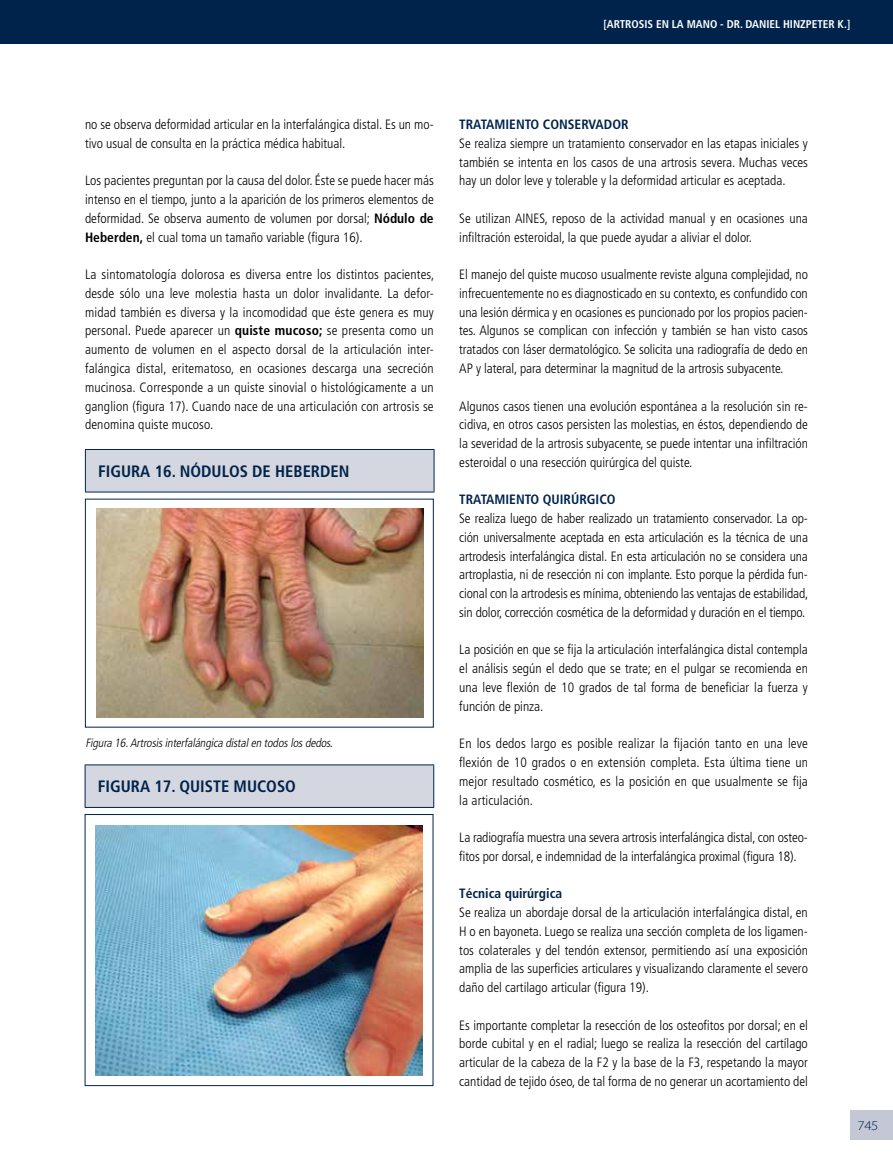
<style>
.page{position:relative;width:893px;height:1170px;background:#fff}
.page>*{position:absolute;margin:0;border:0;box-sizing:border-box;transform-origin:0 0}
.t1{font:700 condensed 16.5px "Frutiger";color:#00234b}
.t2{font:300 condensed 13.5px/18.8px "Frutiger";color:#000;text-align:justify}
.t3{font:700 condensed 13.5px "Frutiger";color:#00234b}
.t4{font:300 13.5px "Myriad Pro";color:#00234b;scale:1.1 1}
.t5{font:italic 300 condensed 12px "Frutiger";color:#000}
.t6{font:700 condensed 11.25px "Frutiger";color:#fff}
.s1{font-weight:700}
</style>
<div class="page">
<div style="left:850px;top:1110px;width:43px;height:30px;background:#c4c7d5"></div>
<div style="left:0;top:0;width:893px;height:44px;background:#00234b"></div>
<img style="left:95px;top:825px;width:327px;height:250px">
<img style="left:97px;top:508px;width:326px;height:209px">
<div style="left:85px;top:498px;width:349px;height:229px;border:1px solid #00234b"></div>
<div style="left:85px;top:764px;width:349px;height:43px;background:#d4d6e0"></div>
<hr style="left:85px;top:764px;width:349px;height:1px;background:#00234b">
<hr style="left:85px;top:765px;width:1px;height:42px;background:#00234b">
<hr style="left:433px;top:765px;width:1px;height:42px;background:#00234b">
<hr style="left:85px;top:807px;width:349px;height:1px;background:#00234b">
<div style="left:85px;top:449px;width:349px;height:43px;background:#d4d6e0"></div>
<hr style="left:85px;top:449px;width:349px;height:1px;background:#00234b">
<hr style="left:85px;top:450px;width:1px;height:41px;background:#00234b">
<hr style="left:434px;top:450px;width:1px;height:41px;background:#00234b">
<hr style="left:85px;top:491px;width:349px;height:1px;background:#00234b">
<p class="t6" style="left:604px;top:17px;width:248px">[ARTROSIS EN LA MANO - DR. DAN IEL HINZPETER K.]</p>
<p class="t2" style="left:85px;top:115px;width:350px">no se observa deformidad articular en la interfalángica distal. Es un mo&shy;tivo usual de consulta en la práctica médica habitual.</p>
<p class="t2" style="left:85px;top:171px;width:350px">Los pacientes preguntan por la causa del dolor. Éste se puede hacer más intenso en el tiempo, junto a la aparición de los primeros elementos de deformidad. Se observa aumento de volumen por dorsal; <span class="s1">NÓDULO DE HEBERDEN,</span> el cual toma un tamaño variable (figura 16).</p>
<p class="t2" style="left:85px;top:265px;width:351px">La sintomatología dolorosa es diversa entre los distintos pacientes, desde sólo una leve molestia hasta un dolor invalidante. La defor&shy;midad también es diversa y la incomodidad que éste genera es muy personal. Puede aparecer un <span class="s1">QUISTE MUCOSO;</span> se presenta como un aumento de volumen en el aspecto dorsal de la articulación inter&shy;falángica distal, eritematoso, en ocasiones descarga una secreción mucinosa. Corresponde a un quiste sinovial o histológicamente a un ganglion (figura 17). Cuando nace de una articulación con artrosis se denomina quiste mucoso.</p>
<p class="t1" style="left:98px;top:461px;width:34px">FIGURA</p>
<p class="t1" style="left:155px;top:461px;width:67px">16. NÓDULOS</p>
<p class="t1" style="left:252px;top:461px;width:99px">DE HEBERDEN</p>
<p class="t5" style="left:85px;top:736px;width:251px">Figura 16.Artrosisinterfalángica distalen todoslosdedos.</p>
<p class="t1" style="left:98px;top:776px;width:34px">FIGURA</p>
<p class="t1" style="left:154px;top:776px;width:45px">17. QUIST</p>
<p class="t1" style="left:221px;top:776px;width:56px">E MUCOSO</p>
<p class="t3" style="left:459px;top:116px;width:15px">TRATAMI</p>
<p class="t3" style="left:509px;top:116px;width:112px">ENTO CONSERVADOR</p>
<p class="t2" style="left:459px;top:134px;width:350px">Se realiza siempre un tratamiento conservador en las etapas iniciales y también se intenta en los casos de una artrosis severa. Muchas veces hay un dolor leve y tolerable y la deformidad articular es aceptada.</p>
<p class="t2" style="left:459px;top:209px;width:350px">Se utilizan AINES, reposo de la actividad manual y en ocasiones una infiltración esteroidal, la que puede ayudar a aliviar el dolor.</p>
<p class="t2" style="left:459px;top:265px;width:350px">El manejo del quiste mucoso usualmente reviste alguna complejidad, no infrecuentemente no es diagnosticado en su contexto, es confundido con una lesión dérmica y en ocasiones es puncionado por los propios pacien&shy;tes. Algunos se complican con infección y también se han visto casos tratados con láser dermatológico. Se solicita una radiografía de dedo en AP y lateral, para determinar la magnitud de la artrosis subyacente.</p>
<p class="t2" style="left:459px;top:396px;width:350px">Algunos casos tienen una evolución espontánea a la resolución sin re&shy;cidiva, en otros casos persisten las molestias, en éstos, dependiendo de la severidad de la artrosis subyacente, se puede intentar una infiltración esteroidal o una resección quirúrgica del quiste.</p>
<p class="t3" style="left:459px;top:491px;width:15px">TRATAMI</p>
<p class="t3" style="left:509px;top:491px;width:42px">ENTO QUIR</p>
<p class="t3" style="left:571px;top:491px;width:45px">ÚRGICO</p>
<p class="t2" style="left:459px;top:509px;width:351px">Se realiza luego de haber realizado un tratamiento conservador. La op&shy;ción universalmente aceptada en esta articulación es la técnica de una artrodesis interfalángica distal. En esta articulación no se considera una artroplastia, ni de resección ni con implante. Esto porque la pérdida fun&shy;cional con la artrodesis es mínima, obteniendo las ventajas de estabilidad, sin dolor, corrección cosmética de la deformidad y duración en el tiempo.</p>
<p class="t2" style="left:459px;top:640px;width:350px">La posición en que se fija la articulación interfalángica distal contempla el análisis según el dedo que se trate; en el pulgar se recomienda en una leve flexión de 10 grados de tal forma de beneficiar la fuerza y función de pinza.</p>
<p class="t2" style="left:459px;top:734px;width:350px">En los dedos largo es posible realizar la fijación tanto en una leve flexión de 10 grados o en extensión completa. Esta última tiene un mejor resultado cosmético, es la posición en que usualmente se fija la articulación.</p>
<p class="t2" style="left:459px;top:828px;width:350px">La radiografía muestra una severa artrosis interfalángica distal, con osteo&shy;fitos por dorsal, e indemnidad de la interfalángica proximal (figura 18).</p>
<p class="t3" style="left:459px;top:885px;width:104px">TÉCNICA QUIRÚRGICA</p>
<p class="t2" style="left:459px;top:903px;width:350px">Se realiza un abordaje dorsal de la articulación interfalángica distal, en H o en bayoneta. Luego se realiza una sección completa de los ligamen&shy;tos colaterales y del tendón extensor, permitiendo así una exposición amplia de las superficies articulares y visualizando claramente el severo daño del cartilago articular (figura 19).</p>
<p class="t2" style="left:459px;top:1015px;width:350px">Es importante completar la resección de los osteofitos por dorsal; en el borde cubital y en el radial; luego se realiza la resección del cartílago articular de la cabeza de la F2 y la base de la F3, respetando la mayor cantidad de tejido óseo, de tal forma de no generar un acortamiento del</p>
<p class="t4" style="left:857px;top:1117px;width:21px">745</p>
</div>
